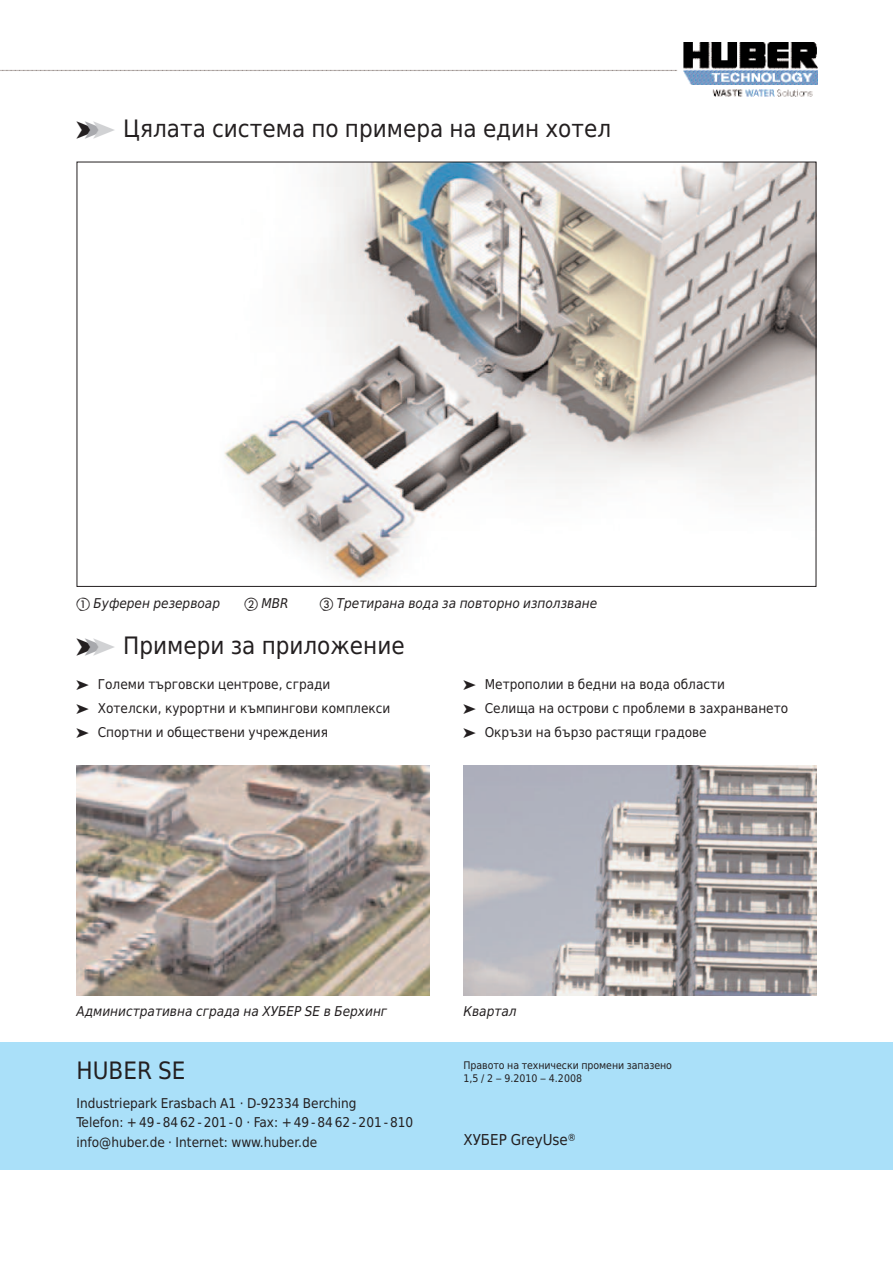
<style>
.page{position:relative;width:893px;height:1263px;background:#fff}
.page>*{position:absolute;margin:0;border:0;box-sizing:border-box;transform-origin:0 0}
.t1{font:24px "Huber Tec";color:#231f20}
.t2{font:15px "Huber Tec";color:#231f20}
.t3{font:13.5px/24.5px "Huber Tec";color:#231f20}
.t4{font:italic 13.5px "Huber Tec";color:#231f20}
.t5{font:10.5px/13.5px "Huber Tec";letter-spacing:-.005em;color:#231f20}
.s1{color:#a8a9ad}
.s2{color:#d1d2d4}
.s3{font-family:"Huber Pi 2";font-style:normal}
</style>
<div class="page">
<img style="left:0;top:43px;width:817px;height:54px">
<div style="left:0;top:1042px;width:893px;height:127px;background:#aae0f9"></div>
<img style="left:224px;top:164px;width:590px;height:418px">
<img style="left:77px;top:765px;width:352px;height:230px">
<img style="left:463px;top:765px;width:353px;height:230px">
<h1 class="t1" style="left:77px;top:115px;width:536px">➤<span class="s1">➤</span><span class="s2">➤</span> Цялата система по примера на един хотел</h1>
<p class="t4" style="left:77px;top:595px;width:145px"><span class="s3">a</span> Буферен резервоар</p>
<p class="t4" style="left:244px;top:595px;width:46px"><span class="s3">b</span> MBR</p>
<p class="t4" style="left:320px;top:595px;width:279px"><span class="s3">c</span> Третирана вода за повторно използване</p>
<h1 class="t1" style="left:77px;top:632px;width:330px">➤<span class="s1">➤</span><span class="s2">➤</span> Примери за приложение</h1>
<p class="t3" style="left:77px;top:672px;width:315px">➤ Големи търговски центрове, сгради<br>➤ Хотелски, курортни и къмпингови комплекси ➤ Спортни и обществени учреждения</p>
<p class="t3" style="left:463px;top:672px;width:326px">➤ Метрополии в бедни на вода области<br>➤ Селища на острови с проблеми в захранването ➤ Окръзи на бързо растящи градове</p>
<p class="t4" style="left:77px;top:1003px;width:312px">Административна сграда на ХУБЕР SE в Берхинг</p>
<p class="t4" style="left:463px;top:1003px;width:55px">Квартал</p>
<h1 class="t1" style="left:77px;top:1057px;width:111px">HUBER SE</h1>
<p class="t3" style="left:77px;top:1093px;width:338px;line-height:19.5px">Industriepark Erasbach A1 · D-92334 Berching<br>Telefon: +49 -84 62 -201 -0 · Fax: +49 -84 62 -201 -810 info@huber.de · Internet: www.huber.de</p>
<p class="t5" style="left:463px;top:1058px;width:210px">Правото на технически промени запазено<br>1,5 / 2 – 9.2010 – 4.2008</p>
<p class="t2" style="left:463px;top:1131px;width:114px">ХУБЕР GreyUse®</p>
</div>
